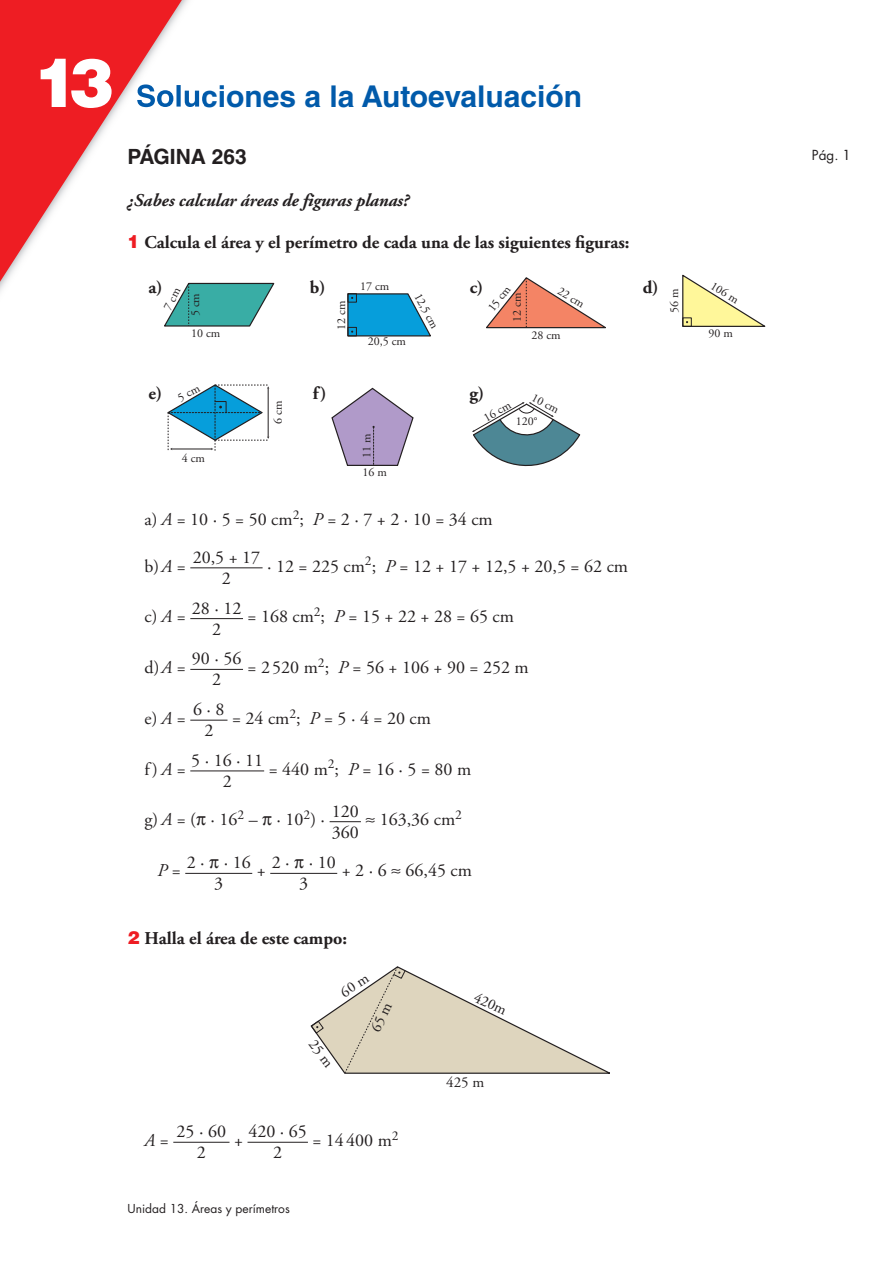
<style>
.page{position:relative;width:893px;height:1263px;background:#fff}
.page>*{position:absolute;margin:0;border:0;box-sizing:border-box;transform-origin:0 0}
.t1{font:900 67.5px "Helvetica LT Std";color:#fff}
.t2{font:700 30px "Helvetica LT Std";color:#015aaa}
.t3{font:700 21px "Helvetica LT Std";color:#231f20}
.t4{font:18px/21px "Adobe Garamond Pro";color:#231f20;text-align:center}
.t5{font:700 18px "Adobe Garamond Pro";color:#231f20}
.t6{font:italic 700 18px "Adobe Garamond Pro";letter-spacing:-.01em;color:#231f20}
.t7{font:italic 18px "Adobe Garamond Pro";color:#231f20}
.t8{font:15px "Adobe Garamond Pro";color:#231f20}
.t9{font:13.5px "Futura Std";color:#231f20}
.t10{font:12px "Adobe Garamond Pro";color:#231f20}
.t11{font:12px "Futura Std";color:#231f20}
.s1{font-family:"Helvetica LT Std";font-weight:900;color:#ee1d23}
.s2{font-weight:700;font-size:18px}
.s3{font-style:italic}
.s4{font-family:"Anaya Math 1"}
.s5{font-style:normal}
.s6{font-weight:500}
</style>
<div class="page">
<img style="left:196px;top:90px;width:7px;height:17px">
<svg style="left:0;top:0;width:196px;height:292px"></svg>
<svg style="left:347px;top:293px;width:84px;height:44px;background:#2da1cf"></svg>
<svg style="left:486px;top:277px;width:120px;height:52px"></svg>
<svg style="left:682px;top:274px;width:83px;height:53px"></svg>
<svg style="left:331px;top:387px;width:83px;height:79px"></svg>
<svg style="left:472px;top:402px;width:109px;height:65px"></svg>
<hr style="left:190px;top:567px;width:73px;height:1px;background:#231f20">
<hr style="left:190px;top:618px;width:53px;height:1px;background:#231f20">
<hr style="left:190px;top:669px;width:53px;height:1px;background:#231f20">
<hr style="left:190px;top:720px;width:37px;height:1px;background:#231f20">
<hr style="left:190px;top:770px;width:74px;height:1px;background:#231f20">
<hr style="left:330px;top:821px;width:31px;height:1px;background:#231f20">
<hr style="left:185px;top:873px;width:67px;height:1px;background:#231f20">
<hr style="left:270px;top:873px;width:67px;height:1px;background:#231f20">
<hr style="left:173px;top:1142px;width:56px;height:1px;background:#231f20">
<hr style="left:248px;top:1142px;width:60px;height:1px;background:#231f20">
<svg style="left:163px;top:282px;width:112px;height:45px"></svg>
<svg style="left:167px;top:384px;width:102px;height:67px"></svg>
<svg style="left:310px;top:966px;width:300px;height:108px"></svg>
<h1 class="t1" style="left:34px;top:39px;width:81px">13</h1>
<h2 class="t2" style="left:136px;top:78px;width:448px">Soluciones a la Autoevaluación</h2>
<p class="t3" style="left:128px;top:144px;width:121px">PÁGINA 263</p>
<p class="t6" style="left:128px;top:190px;width:283px">¿Sabes calcular áreas de figuras planas?</p>
<p class="t5" style="left:128px;top:232px;width:504px"><span class="s1">1</span> Calcula el área y el perímetro de cada una de las siguientes guras:</p>
<p class="t5" style="left:148px;top:277px;width:16px">a)</p>
<p class="t10" style="left:188px;top:316px;width:25px;rotate:-90deg">5 cm</p>
<p class="t10" style="left:424px;top:290px;width:40px;rotate:62deg">12,5 cm</p>
<p class="t10" style="left:191px;top:326px;width:31px">10 cm</p>
<p class="t10" style="left:310px;top:279px;width:81px"><span class="s2">b)</span> 17 cm</p>
<p class="t10" style="left:334px;top:329px;width:31px;rotate:-90deg">12 cm</p>
<p class="t10" style="left:368px;top:334px;width:40px">20,5 cm</p>
<p class="t5" style="left:470px;top:277px;width:15px">c)</p>
<p class="t10" style="left:485px;top:306px;width:31px;rotate:-53deg">15 cm</p>
<p class="t10" style="left:562px;top:284px;width:31px;rotate:31deg">22 cm</p>
<p class="t10" style="left:531px;top:328px;width:31px">28 cm</p>
<p class="t10" style="left:510px;top:322px;width:31px;rotate:-90deg">12 cm</p>
<p class="t5" style="left:643px;top:277px;width:17px">d)</p>
<p class="t10" style="left:667px;top:313px;width:26px;rotate:-90deg">56 m</p>
<p class="t10" style="left:715px;top:278px;width:32px;rotate:31deg">106 m</p>
<p class="t10" style="left:708px;top:326px;width:26px">90 m</p>
<p class="t5" style="left:149px;top:383px;width:15px">e)</p>
<p class="t10" style="left:182px;top:451px;width:25px">4 cm</p>
<p class="t10" style="left:271px;top:424px;width:25px;rotate:-90deg">6 cm</p>
<p class="t5" style="left:313px;top:383px;width:15px">f)</p>
<p class="t10" style="left:359px;top:458px;width:26px;rotate:-90deg">11 m</p>
<p class="t10" style="left:362px;top:465px;width:26px">16 m</p>
<p class="t5" style="left:470px;top:383px;width:16px">g)</p>
<p class="t10" style="left:481px;top:412px;width:31px;rotate:-30deg">16 cm</p>
<p class="t10" style="left:536px;top:390px;width:31px;rotate:28deg">10 cm</p>
<p class="t10" style="left:516px;top:414px;width:23px">120°</p>
<p class="t4" style="left:145px;top:509px;width:350px">a) <span class="s3">A</span> = 10 · 5 = 50 cm<sup>2</sup>; <span class="s3">P</span> = 2 · 7 + 2 · 10 = 34 cm</p>
<p class="t4" style="left:145px;top:556px;width:43px">b) <span class="s3">A</span> =</p>
<p class="t4" style="left:193px;top:547px;width:69px">20,5 + 17<br>2</p>
<p class="t4" style="left:267px;top:556px;width:362px">· 12 = 225 cm<sup>2</sup>; <span class="s3">P</span> = 12 + 17 + 12,5 + 20,5 = 62 cm</p>
<p class="t4" style="left:145px;top:607px;width:43px">c) <span class="s3">A</span> =</p>
<p class="t4" style="left:192px;top:598px;width:51px">28 · 12<br>2</p>
<p class="t4" style="left:248px;top:607px;width:268px">= 168 cm<sup>2</sup>; <span class="s3">P</span> = 15 + 22 + 28 = 65 cm</p>
<p class="t4" style="left:145px;top:657px;width:43px">d) <span class="s3">A</span> =</p>
<p class="t4" style="left:192px;top:649px;width:51px">90 · 56<br>2</p>
<p class="t4" style="left:248px;top:657px;width:283px">= 2 520 m<sup>2</sup>; <span class="s3">P</span> = 56 + 106 + 90 = 252 m</p>
<p class="t4" style="left:145px;top:708px;width:43px">e) <span class="s3">A</span> =</p>
<p class="t4" style="left:193px;top:699px;width:33px">6 · 8<br>2</p>
<p class="t4" style="left:232px;top:708px;width:200px">= 24 cm<sup>2</sup>; <span class="s3">P</span> = 5 · 4 = 20 cm</p>
<p class="t4" style="left:145px;top:759px;width:43px">f ) <span class="s3">A</span> =</p>
<p class="t4" style="left:191px;top:750px;width:73px">5 · 16 · 11<br>2</p>
<p class="t4" style="left:269px;top:759px;width:204px">= 440 m<sup>2</sup>; <span class="s3">P</span> = 16 · 5 = 80 m</p>
<p class="t4" style="left:145px;top:810px;width:182px">g) <span class="s3">A</span> = (<span class="s4">π</span> · 16<sup>2</sup> – <span class="s4">π</span> · 10<sup>2</sup>) ·</p>
<p class="t4" style="left:332px;top:801px;width:28px;text-align:left">120<br>360</p>
<p class="t4" style="left:365px;top:810px;width:98px"><span class="s4">≈</span> 163,36 cm<sup>2</sup></p>
<p class="t4" style="left:214px;top:853px;width:123px;text-align:left;text-indent:-57px"><span class="s3">P</span> = 2 · <span class="s4">π</span> · 16 + 2 · <span class="s4">π</span> · 10<br>3</p>
<p class="t4" style="left:342px;top:861px;width:132px">+ 2 · 6 <span class="s4">≈</span> 66,45 cm</p>
<p class="t4" style="left:299px;top:874px;width:10px">3</p>
<p class="t5" style="left:128px;top:928px;width:221px"><span class="s1">2</span> Halla el área de este campo:</p>
<p class="t8" style="left:479px;top:988px;width:36px;rotate:25deg">420m</p>
<p class="t7" style="left:145px;top:1129px;width:26px">A <span class="s5">=</span></p>
<p class="t4" style="left:177px;top:1122px;width:51px">25 · 60<br>2</p>
<p class="t4" style="left:248px;top:1122px;width:60px">420 · 65<br>2</p>
<p class="t4" style="left:312px;top:1130px;width:88px">= 14 400 m<sup>2</sup></p>
<p class="t4" style="left:234px;top:1130px;width:10px">+</p>
<p class="t11" style="left:128px;top:1201px;width:164px">Unidad 13. Áreas y perímetros</p>
<p class="t8" style="left:446px;top:1073px;width:40px">425 m</p>
<p class="t9" style="left:812px;top:146px;width:40px">Pág. <span class="s6">1</span></p>
</div>
